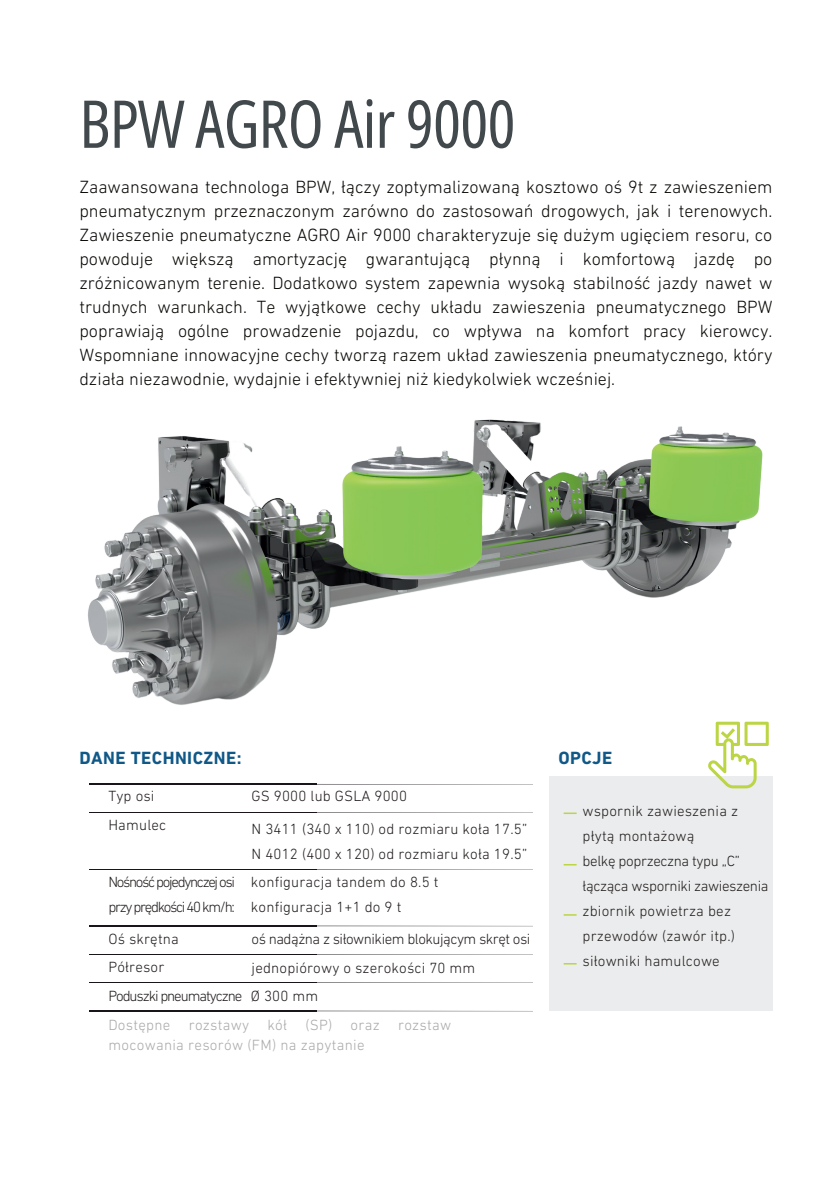
<style>
.page{position:relative;width:839px;height:1191px;background:#fff}
.page>*{position:absolute;margin:0;border:0;box-sizing:border-box;transform-origin:0 0}
.t1{font:66px "Open Sans Condensed";letter-spacing:-.015em;color:#42494d}
.t2{font:300 18px/24px "DIN Next CYR";color:#080704;text-align:justify}
.t3{font:700 18px "DIN Next LT Pro";letter-spacing:.025em;color:#105887}
.t4{font:300 15px/25px "DIN Next CYR";letter-spacing:.015em;color:#211c1c}
.t5{font:300 15px/20px "DIN Next CYR";letter-spacing:.02em;color:#a9a9ab}
.t6{font:300 15px/32.4px "DIN Next CYR";letter-spacing:-.03em;color:#211c1c}
.t7{font:300 15px/25px "DIN Next CYR";letter-spacing:-.085em;color:#211c1c}
.t8{font:300 15px/28.4px "DIN Next CYR";letter-spacing:-.07em;color:#211c1c}
</style>
<div class="page">
<hr style="left:89px;top:784px;width:57px;height:1px;background:#19151b">
<hr style="left:146px;top:784px;width:170px;height:1px;background:#19151b">
<hr style="left:316px;top:784px;width:442px;height:1px;background:#19151b">
<hr style="left:89px;top:812px;width:57px;height:1px;background:#19151b">
<hr style="left:146px;top:812px;width:170px;height:1px;background:#19151b">
<hr style="left:316px;top:812px;width:442px;height:1px;background:#19151b">
<hr style="left:89px;top:869px;width:57px;height:1px;background:#19151b">
<hr style="left:146px;top:869px;width:170px;height:1px;background:#19151b">
<hr style="left:316px;top:869px;width:442px;height:1px;background:#19151b">
<hr style="left:89px;top:926px;width:57px;height:1px;background:#19151b">
<hr style="left:146px;top:926px;width:170px;height:1px;background:#19151b">
<hr style="left:316px;top:926px;width:442px;height:1px;background:#19151b">
<hr style="left:89px;top:954px;width:57px;height:1px;background:#19151b">
<hr style="left:146px;top:954px;width:170px;height:1px;background:#19151b">
<hr style="left:316px;top:954px;width:442px;height:1px;background:#19151b">
<hr style="left:89px;top:982px;width:57px;height:1px;background:#19151b">
<hr style="left:146px;top:982px;width:170px;height:1px;background:#19151b">
<hr style="left:316px;top:982px;width:442px;height:1px;background:#19151b">
<hr style="left:89px;top:1011px;width:57px;height:1px;background:#19151b">
<hr style="left:146px;top:1011px;width:170px;height:1px;background:#19151b">
<hr style="left:316px;top:1011px;width:442px;height:1px;background:#19151b">
<div style="left:533px;top:746px;width:256px;height:307px;background:#fff"></div>
<div style="left:548px;top:776px;width:224px;height:235px;background:#ebeced"></div>
<svg style="left:563px;top:813px;width:13px;height:1px"></svg>
<svg style="left:563px;top:864px;width:13px;height:1px"></svg>
<svg style="left:563px;top:914px;width:13px;height:2px"></svg>
<svg style="left:563px;top:963px;width:13px;height:2px"></svg>
<svg style="left:708px;top:741px;width:60px;height:47px"></svg>
<img style="left:87px;top:419px;width:682px;height:322px">
<h1 class="t1" style="left:79px;top:79px;width:437px">BPW AGRO Air 9000</h1>
<p class="t2" style="left:79px;top:175px;width:694px">Zaawansowana technologa BPW, łączy zoptymalizowaną kosztowo oś 9t z zawieszeniem pneumatycznym przeznaczonym zarówno do zastosowań drogowych, jak i terenowych.<br>Zawieszenie pneumatyczne AGRO Air 9000 charakteryzuje się dużym ugięciem resoru, co powoduje większą amortyzację gwarantującą płynną i komfortową jazdę po zróżnicowanym terenie. Dodatkowo system zapewnia wysoką stabilność jazdy nawet w trudnych warunkach. Te wyjątkowe cechy układu zawieszenia pneumatycznego BPW poprawiają ogólne prowadzenie pojazdu, co wpływa na komfort pracy kierowcy.<br>Wspomniane innowacyjne cechy tworzą razem układ zawieszenia pneumatycznego, który działa niezawodnie, wydajnie i efektywniej niż kiedykolwiek wcześniej.</p>
<p class="t3" style="left:79px;top:747px;width:164px">DANE TECHNICZNE:</p>
<p class="t4" style="left:108px;top:782px;width:59px;line-height:29px">Typ osi<br>Hamulec</p>
<p class="t7" style="left:108px;top:869px;width:128px">Nośność pojedynczej osi przy prędkości 40 km/h:</p>
<p class="t8" style="left:108px;top:924px;width:135px">Oś skrętna<br>Półresor<br>Poduszki pneumatyczne</p>
<p class="t4" style="left:251px;top:780px;width:277px;line-height:32.6px">GS 9000 lub GSLA 9000<br>N 3411 (340 x 110) od rozmiaru koła 17.5”</p>
<p class="t4" style="left:251px;top:840px;width:278px;line-height:28px">N 4012 (400 x 120) od rozmiaru koła 19.5” konfiguracja tandem do 8.5 t</p>
<p class="t6" style="left:251px;top:890px;width:281px">konfiguracja 1+1 do 9 t<br>oś nadążna z siłownikiem blokującym skręt osi</p>
<p class="t4" style="left:251px;top:953px;width:226px;line-height:28.4px">jednopiórowy o szerokości 70 mm<br>Ø 300 mm</p>
<p class="t5" style="left:108px;top:1015px;width:344px">Dostępne rozstawy kół (SP) oraz rozstaw mocowania resorów (FM) na zapytanie</p>
<p class="t3" style="left:558px;top:747px;width:55px">OPCJE</p>
<p class="t4" style="left:582px;top:798px;width:187px">wspornik zawieszenia z płytą montażową<br>belkę poprzeczna typu „C” łącząca wsporniki zawieszenia zbiornik powietrza bez przewodów (zawór itp.) siłowniki hamulcowe</p>
</div>
